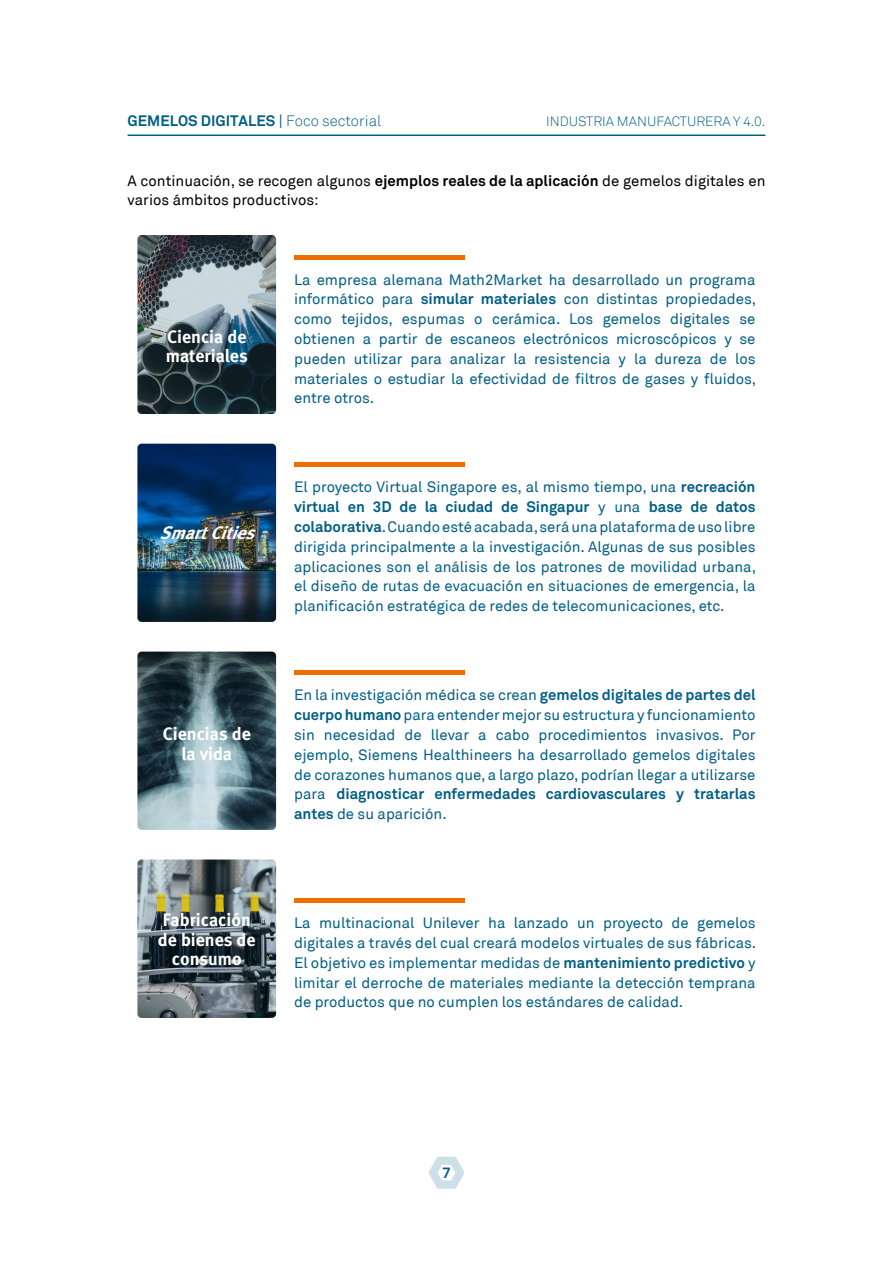
<style>
.page{position:relative;width:893px;height:1263px;background:#fff}
.page>*{position:absolute;margin:0;border:0;box-sizing:border-box;transform-origin:0 0}
.t1{font:18px/19.8px "Meta Bold Turk";color:#fff;text-align:center}
.t2{font:italic 18px "Meta Bold Turk";color:#fff}
.t3{font:15px/19.8px "Akkurat";color:#005e85;text-align:justify}
.t4{font:15px/19.8px "Akkurat";color:#000}
.t5{font:700 15px "Akkurat";color:#005e85}
.t6{font:300 13.5px "Akkurat";color:#005e85}
.s1{font-weight:400}
.s2{font-weight:300}
.s3{font-weight:700}
</style>
<div class="page">
<hr style="left:128px;top:134px;width:637px;height:2px;background:#005e85">
<svg style="left:429px;top:1157px;width:35px;height:32px"></svg>
<div style="left:294px;top:670px;width:170px;height:5px;background:#ed6f00"></div>
<div style="left:294px;top:898px;width:170px;height:5px;background:#ed6f00"></div>
<svg style="left:137px;top:652px;width:139px;height:178px;background:#536b73"></svg>
<svg style="left:137px;top:859px;width:139px;height:159px;background:#616d6f"></svg>
<div style="left:294px;top:255px;width:170px;height:5px;background:#ed6f00"></div>
<img style="left:137px;top:235px;width:139px;height:179px;border-radius:4px">
<div style="left:294px;top:462px;width:170px;height:5px;background:#ed6f00"></div>
<img style="left:137px;top:444px;width:139px;height:178px;border-radius:4px">
<p class="t5" style="left:128px;top:111px;width:255px">GEMELOS DIGITALES <span class="s1">|</span> <span class="s2">Foco sectorial</span></p>
<p class="t6" style="left:546px;top:113px;width:221px">INDUSTRIA MANUFACTURERA Y 4.0.</p>
<p class="t4" style="left:128px;top:170px;width:639px">A continuación, se recogen algunos <span class="s3">ejemplos reales de la aplicación</span> de gemelos digitales en varios ámbitos productivos:</p>
<p class="t1" style="left:166px;top:326px;width:83px;text-align:left">Ciencia de materiales</p>
<p class="t2" style="left:160px;top:523px;width:103px">SmartCities</p>
<p class="t1" style="left:163px;top:724px;width:90px">Ciencias de la vida</p>
<p class="t1" style="left:158px;top:910px;width:99px">Fabricación de bienes de consumo</p>
<p class="t3" style="left:294px;top:269px;width:464px">La empresa alemana Math2Market ha desarrollado un programa informático para <span class="s3">simular materiales</span> con distintas propiedades, como tejidos, espumas o cerámica. Los gemelos digitales se obtienen a partir de escaneos electrónicos microscópicos y se pueden utilizar para analizar la resistencia y la dureza de los materiales o estudiar la efectividad de filtros de gases y fluidos, entre otros.</p>
<p class="t3" style="left:294px;top:477px;width:464px">El proyecto Virtual Singapore es, al mismo tiempo, una <span class="s3">recreación virtual en 3D de la ciudad de Singapur</span> y una <span class="s3">base de datos colaborativa</span>. Cuando esté acabada, será una plataforma de uso libre dirigida principalmente a la investigación. Algunas de sus posibles aplicaciones son el análisis de los patrones de movilidad urbana, el diseño de rutas de evacuación en situaciones de emergencia, la planificación estratégica de redes de telecomunicaciones, etc.</p>
<p class="t3" style="left:294px;top:685px;width:463px">En la investigación médica se crean <span class="s3">gemelos digitales de partes del cuerpo humano</span> para entender mejor su estructura y funcionamiento sin necesidad de llevar a cabo procedimientos invasivos. Por ejemplo, Siemens Healthineers ha desarrollado gemelos digitales de corazones humanos que, a largo plazo, podrían llegar a utilizarse para <span class="s3">diagnosticar enfermedades cardiovasculares y tratarlas antes</span> de su aparición.</p>
<p class="t3" style="left:294px;top:913px;width:463px;text-align:left">La multinacional Unilever ha lanzado un proyecto de gemelos digitales a través del cual creará modelos virtuales de sus fábricas.<br>El objetivo es implementar medidas de <span class="s3">mantenimiento predictivo</span> y limitar el derroche de materiales mediante la detección temprana de productos que no cumplen los estándares de calidad.</p>
<p class="t5" style="left:442px;top:1163px;width:10px">7</p>
</div>
